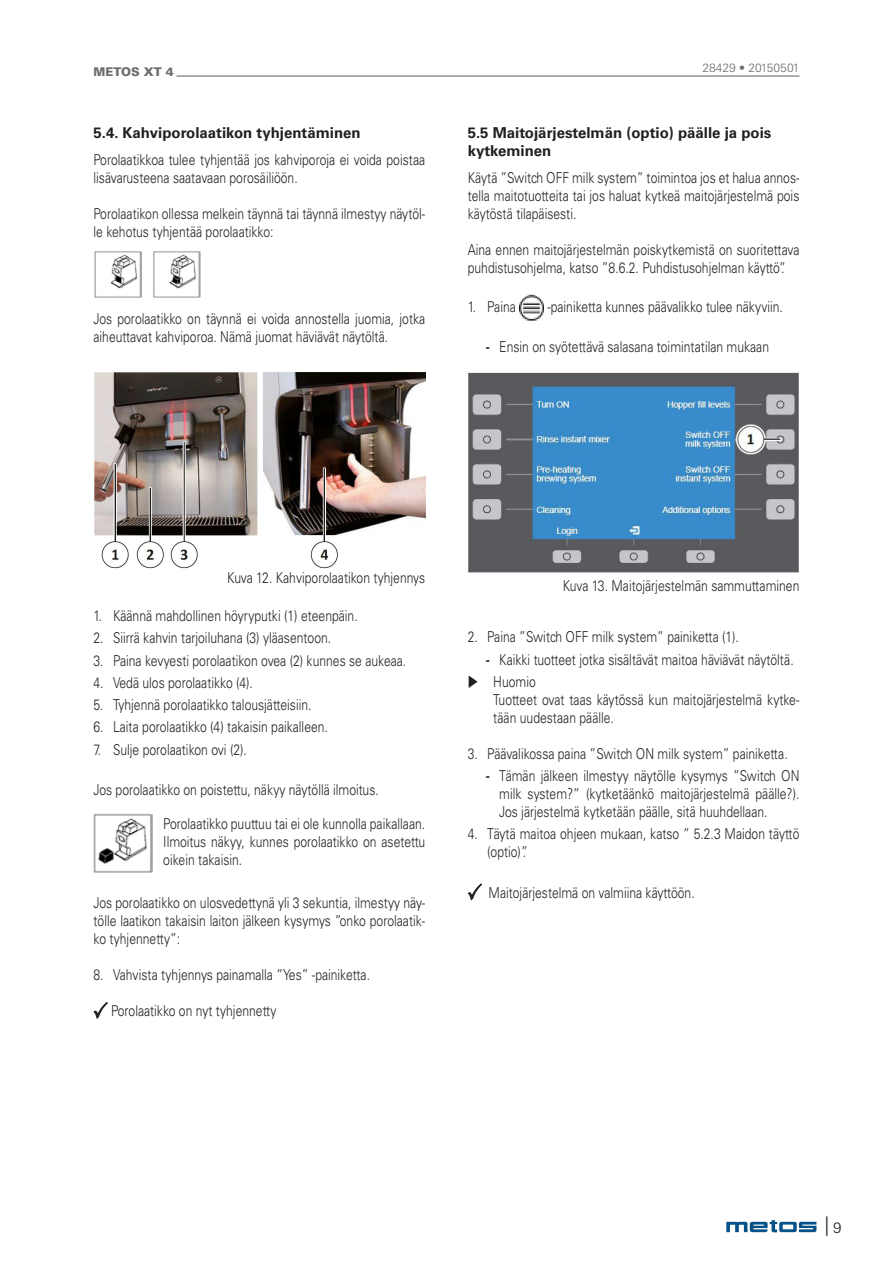
<style>
.page{position:relative;width:893px;height:1263px;background:#fff}
.page>*{position:absolute;margin:0;border:0;box-sizing:border-box;transform-origin:0 0}
.t1{font:300 19.5px "Univers LT Std";color:#231f20}
.Body{font:300 15px/18px "Univers LT Std";color:#231f20;scale:.81 1}
.Heading_2{font:700 15px/18px "Univers LT Std";color:#231f20}
.t2{font:300 12px "Univers LT Std";color:#6c6d70}
.t3{font:900 12px "Univers LT Std";color:#6c6d70}
.s1{font-weight:700}
.s2{font-size:15px}
</style>
<div class="page">
<svg style="left:726px;top:1220px;width:90px;height:12px"></svg>
<hr style="left:176px;top:75px;width:623px;height:2px;background:#6c6d70">
<img style="left:94px;top:251px;width:107px;height:47px">
<img style="left:94px;top:372px;width:331px;height:197px">
<svg style="left:93px;top:1002px;width:15px;height:17px"></svg>
<img style="left:94px;top:813px;width:59px;height:60px">
<img style="left:519px;top:294px;width:25px;height:27px">
<svg style="left:467px;top:883px;width:15px;height:18px"></svg>
<img style="left:468px;top:372px;width:331px;height:200px">
<p class="t3" style="left:94px;top:65px;width:82px">METOS XT 4</p>
<p class="t2" style="left:702px;top:61px;width:99px">28429 • 20150501</p>
<p class="Heading_2" style="left:94px;top:124px;width:269px">5.4. Kahviporolaatikon tyhjentäminen</p>
<p class="Body" style="left:94px;top:151px;width:411px">Porolaatikkoa tulee tyhjentää jos kahviporoja ei voida poistaa lisävarusteena saatavaan porosäiliöön.</p>
<p class="Body" style="left:94px;top:205px;width:411px">Porolaatikon ollessa melkein täynnä tai täynnä ilmestyy näytöl&shy;le kehotus tyhjentää porolaatikko:</p>
<p class="Body" style="left:94px;top:310px;width:411px">Jos porolaatikko on täynnä ei voida annostella juomia, jotka aiheuttavat kahviporoa. Nämä juomat häviävät näytöltä.</p>
<p class="Heading_2" style="left:468px;top:124px;width:305px">5.5 Maitojärjestelmän (optio) päälle ja pois kytkeminen</p>
<p class="Body" style="left:468px;top:169px;width:411px;text-align:justify">Käytä ”Switch OFF milk system” toimintoa jos et halua annos&shy;tella maitotuotteita tai jos haluat kytkeä maitojärjestelmä pois käytöstä tilapäisesti.</p>
<p class="Body" style="left:468px;top:241px;width:411px">Aina ennen maitojärjestelmän poiskytkemistä on suoritettava puhdistusohjelma, katso ”8.6.2. Puhdistusohjelman käyttö”.</p>
<p class="Body" style="left:468px;top:297px;width:61px">1. Paina</p>
<p class="Body" style="left:547px;top:297px;width:292px">-painiketta kunnes päävalikko tulee näkyviin.</p>
<p class="Body" style="left:486px;top:338px;width:351px"><span class="s1">-</span> Ensin on syötettävä salasana toimintatilan mukaan</p>
<p class="Body" style="left:227px;top:568px;width:246px">Kuva 12. Kahviporolaatikon tyhjennys</p>
<p class="Body" style="left:94px;top:607px;width:328px">1. Käännä mahdollinen höyryputki (1) eteenpäin.</p>
<p class="Body" style="left:94px;top:629px;width:295px">2. Siirrä kahvin tarjoiluhana (3) yläasentoon.</p>
<p class="Body" style="left:94px;top:651px;width:388px">3. Paina kevyesti porolaatikon ovea (2) kunnes se aukeaa.</p>
<p class="Body" style="left:94px;top:673px;width:198px">4. Vedä ulos porolaatikko (4).</p>
<p class="Body" style="left:94px;top:696px;width:271px">5. Tyhjennä porolaatikko talousjätteisiin.</p>
<p class="Body" style="left:94px;top:718px;width:291px">6. Laita porolaatikko (4) takaisin paikalleen.</p>
<p class="Body" style="left:94px;top:740px;width:191px">7. Sulje porolaatikon ovi (2).</p>
<p class="Body" style="left:94px;top:780px;width:354px">Jos porolaatikko on poistettu, näkyy näytöllä ilmoitus.</p>
<p class="Body" style="left:163px;top:814px;width:325px">Porolaatikko puuttuu tai ei ole kunnolla paikallaan.</p>
<p class="Body" style="left:163px;top:832px;width:325px">Ilmoitus näkyy, kunnes porolaatikko on asetettu oikein takaisin.</p>
<p class="Body" style="left:94px;top:894px;width:411px;text-align:justify">Jos porolaatikko on ulosvedettynä yli 3 sekuntia, ilmestyy näy&shy;tölle laatikon takaisin laiton jälkeen kysymys ”onko porolaatik&shy;ko tyhjennetty”:</p>
<p class="Body" style="left:94px;top:966px;width:343px">8. Vahvista tyhjennys painamalla ”Yes” -painiketta.</p>
<p class="Body" style="left:111px;top:1002px;width:206px">Porolaatikko on nyt tyhjennetty</p>
<p class="Body" style="left:563px;top:576px;width:294px">Kuva 13. Maitojärjestelmän sammuttaminen</p>
<p class="Body" style="left:468px;top:628px;width:336px">2. Paina ”Switch OFF milk system” painiketta (1).</p>
<p class="Body" style="left:486px;top:650px;width:382px"><span class="s1">-</span> Kaikki tuotteet jotka sisältävät maitoa häviävät näytöltä.</p>
<p class="Body" style="left:468px;top:672px;width:85px">◆ Huomio</p>
<p class="Body" style="left:493px;top:690px;width:379px">Tuotteet ovat taas käytössä kun maitojärjestelmä kytke&shy;tään uudestaan päälle.</p>
<p class="Body" style="left:468px;top:744px;width:396px">3. Päävalikossa paina ”Switch ON milk system” painiketta.</p>
<p class="Body" style="left:499px;top:767px;width:372px;text-align:justify;text-indent:-14px"><span class="s1">-</span> Tämän jälkeen ilmestyy näytölle kysymys ”Switch ON milk system?” (kytketäänkö maitojärjestelmä päälle?).<br>Jos järjestelmä kytketään päälle, sitä huuhdellaan.</p>
<p class="Body" style="left:487px;top:825px;width:387px;text-indent:-20px">4. Täytä maitoa ohjeen mukaan, katso ” 5.2.3 Maidon täyttö (optio)”.</p>
<p class="Body" style="left:489px;top:883px;width:256px">Maitojärjestelmä on valmiina käyttöön.</p>
<h1 class="t1" style="left:825px;top:1212px;width:18px">| <span class="s2">9</span></h1>
</div>
